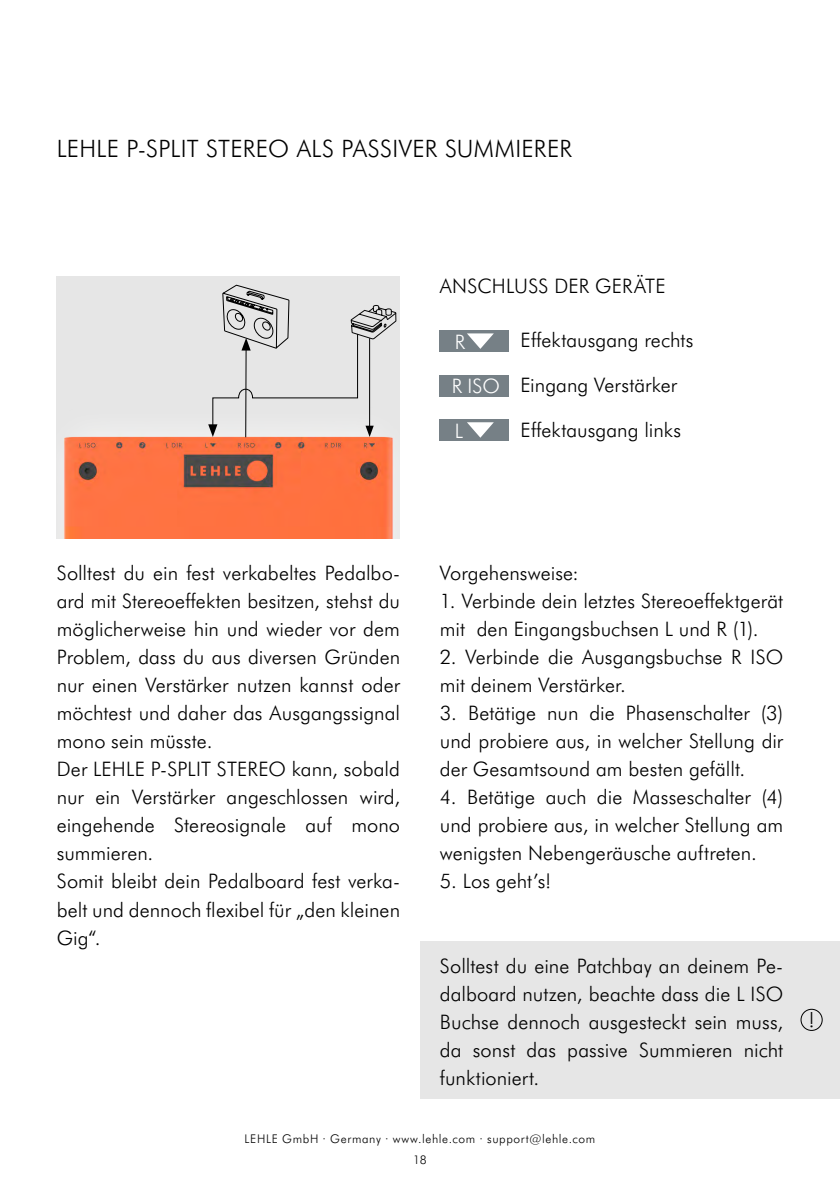
<style>
.page{position:relative;width:840px;height:1191px;background:#fff}
.page>*{position:absolute;margin:0;border:0;box-sizing:border-box;transform-origin:0 0}
.t1{font:300 24px "Futura BT";letter-spacing:.01em;color:#000}
.t2{font:300 20.6px "Futura BT";color:#000}
.t3{font:300 20px/28px "Futura BT";letter-spacing:.005em;color:#000}
.t4{font:300 20px "Futura BT";color:#fff}
.t5{font:300 12px "Futura BT";letter-spacing:.05em;color:#000}
</style>
<div class="page">
<div style="left:56px;top:276px;width:343px;height:263px;background:#e6e6e6"></div>
<img style="left:64px;top:436px;width:329px;height:103px">
<svg style="left:208px;top:284px;width:189px;height:153px"></svg>
<div style="left:420px;top:941px;width:419px;height:157px;background:#e6e6e6"></div>
<div style="left:800px;top:1009px;width:22px;height:21px;border:1px solid #000;border-radius:50%"></div>
<div style="left:439px;top:330px;width:69px;height:22px;background:#768086"></div>
<svg style="left:467px;top:333px;width:26px;height:16px"></svg>
<div style="left:439px;top:375px;width:69px;height:21px;background:#768086"></div>
<div style="left:439px;top:419px;width:69px;height:22px;background:#768086"></div>
<svg style="left:467px;top:422px;width:26px;height:16px"></svg>
<p class="t1" style="left:57px;top:132px;width:516px">LEHLE P-SPLIT STEREO ALS PASSIVER SUMMIERER</p>
<p class="t3" style="left:439px;top:272px;width:227px">ANSCHLUSS DER GERÄTE</p>
<p class="t3" style="left:520px;top:325px;width:175px">Effektausgang rechts</p>
<p class="t4" style="left:454px;top:328px;width:12px">R</p>
<p class="t4" style="left:451px;top:373px;width:50px">R ISO</p>
<p class="t4" style="left:454px;top:417px;width:10px">L</p>
<p class="t3" style="left:520px;top:370px;width:158px">Eingang Verstärker</p>
<p class="t3" style="left:520px;top:415px;width:162px">Effektausgang links</p>
<p class="t3" style="left:57px;top:558px;width:345px">Solltest du ein fest verkabeltes Pedalbo&shy;ard mit Stereoeffekten besitzen, stehst du möglicherweise hin und wieder vor dem Problem, dass du aus diversen Gründen nur einen Verstärker nutzen kannst oder möchtest und daher das Ausgangssignal mono sein müsste.<br>Der LEHLE P-SPLIT STEREO kann, sobald nur ein Verstärker angeschlossen wird, eingehende Stereosignale auf mono summieren.<br>Somit bleibt dein Pedalboard fest verka&shy;belt und dennoch flexibel für „den kleinen Gig“.</p>
<p class="t3" style="left:439px;top:558px;width:140px">Vorgehensweise:</p>
<p class="t3" style="left:439px;top:586px;width:345px">1. Verbinde dein letztes Stereoeffektgerät mit den Eingangsbuchsen L und R (1).</p>
<p class="t3" style="left:439px;top:642px;width:344px">2. Verbinde die Ausgangsbuchse R ISO mit deinem Verstärker.</p>
<p class="t3" style="left:439px;top:698px;width:345px;text-align:justify">3. Betätige nun die Phasenschalter (3) und probiere aus, in welcher Stellung dir der Gesamtsound am besten gefällt.</p>
<p class="t3" style="left:439px;top:782px;width:345px;text-align:justify">4. Betätige auch die Masseschalter (4) und probiere aus, in welcher Stellung am wenigsten Nebengeräusche auftreten.</p>
<p class="t3" style="left:439px;top:866px;width:113px">5. Los geht’s!</p>
<p class="t3" style="left:439px;top:950px;width:345px;text-align:justify">Solltest du eine Patchbay an deinem Pe&shy;dalboard nutzen, beachte dass die L ISO Buchse dennoch ausgesteckt sein muss, da sonst das passive Summieren nicht funktioniert.</p>
<p class="t5" style="left:244px;top:1130px;width:352px">LEHLE GmbH · Germany · www.lehle.com · support@lehle.com</p>
<p class="t5" style="left:413px;top:1151px;width:15px">18</p>
<p class="t2" style="left:808px;top:1006px;width:8px">!</p>
</div>
